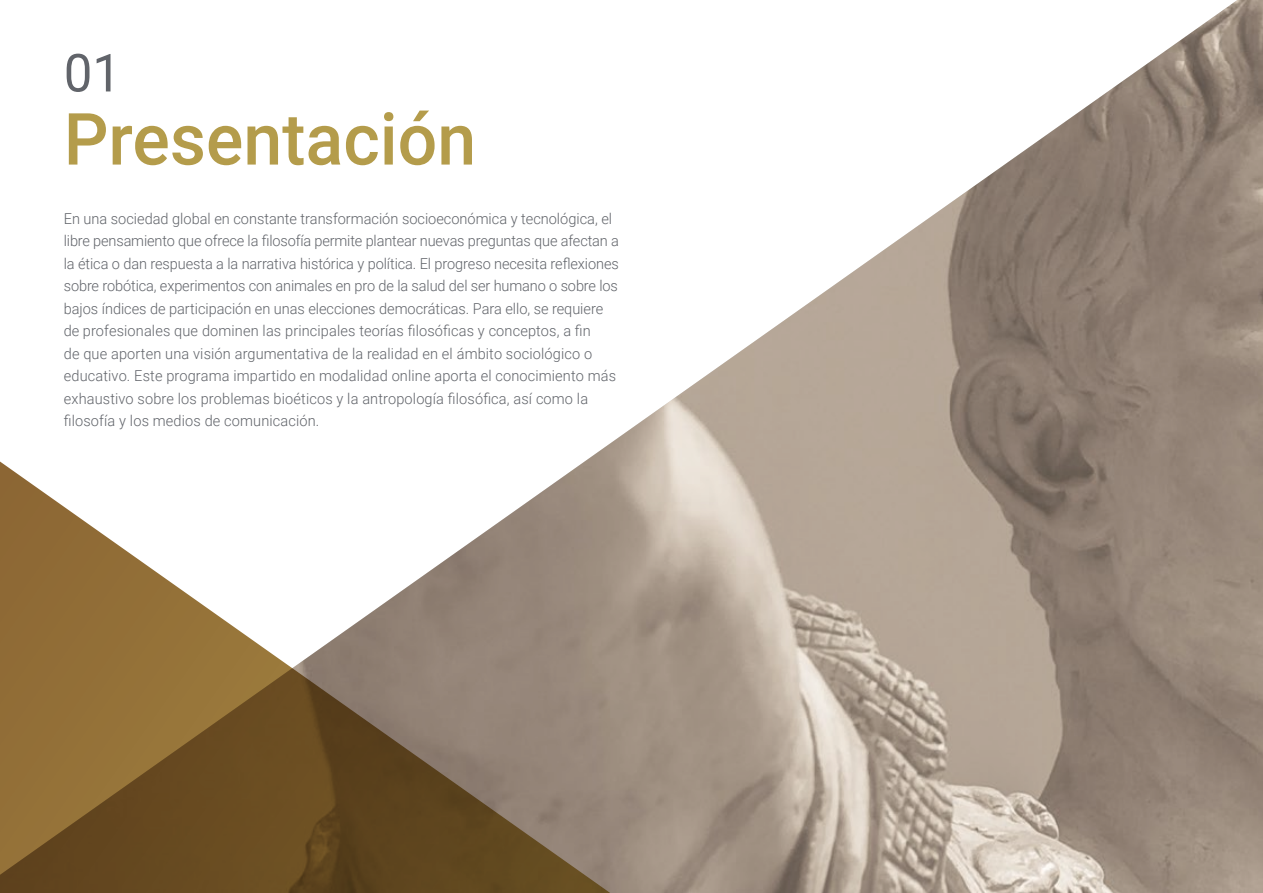
<style>
.page{position:relative;width:1263px;height:893px;background:#fff}
.page>*{position:absolute;margin:0;border:0;box-sizing:border-box;transform-origin:0 0}
.t1{font:500 72px "Roboto";color:#b49c4b}
.t2{font:52.5px "Roboto";color:#61646a}
.t3{font:300 15px/22.5px "Roboto";color:#61646a}
</style>
<div class="page">
<img style="left:607px;top:0;width:656px;height:893px">
<svg style="left:0;top:446px;width:640px;height:447px"></svg>
<h2 class="t2" style="left:64px;top:36px;width:59px">01</h2>
<h1 class="t1" style="left:64px;top:89px;width:414px">Presentación</h1>
<p class="t3" style="left:64px;top:207px;width:557px">En una sociedad global en constante transformación socioeconómica y tecnológica, el libre pensamiento que ofrece la filosofía permite plantear nuevas preguntas que afectan a la ética o dan respuesta a la narrativa histórica y política. El progreso necesita reflexiones sobre robótica, experimentos con animales en pro de la salud del ser humano o sobre los bajos índices de participación en unas elecciones democráticas. Para ello, se requiere de profesionales que dominen las principales teorías filosóficas y conceptos, a fin<br>de que aporten una visión argumentativa de la realidad en el ámbito sociológico o educativo. Este programa impartido en modalidad online aporta el conocimiento más exhaustivo sobre los problemas bioéticos y la antropología filosófica, así como la filosofía y los medios de comunicación.</p>
</div>
